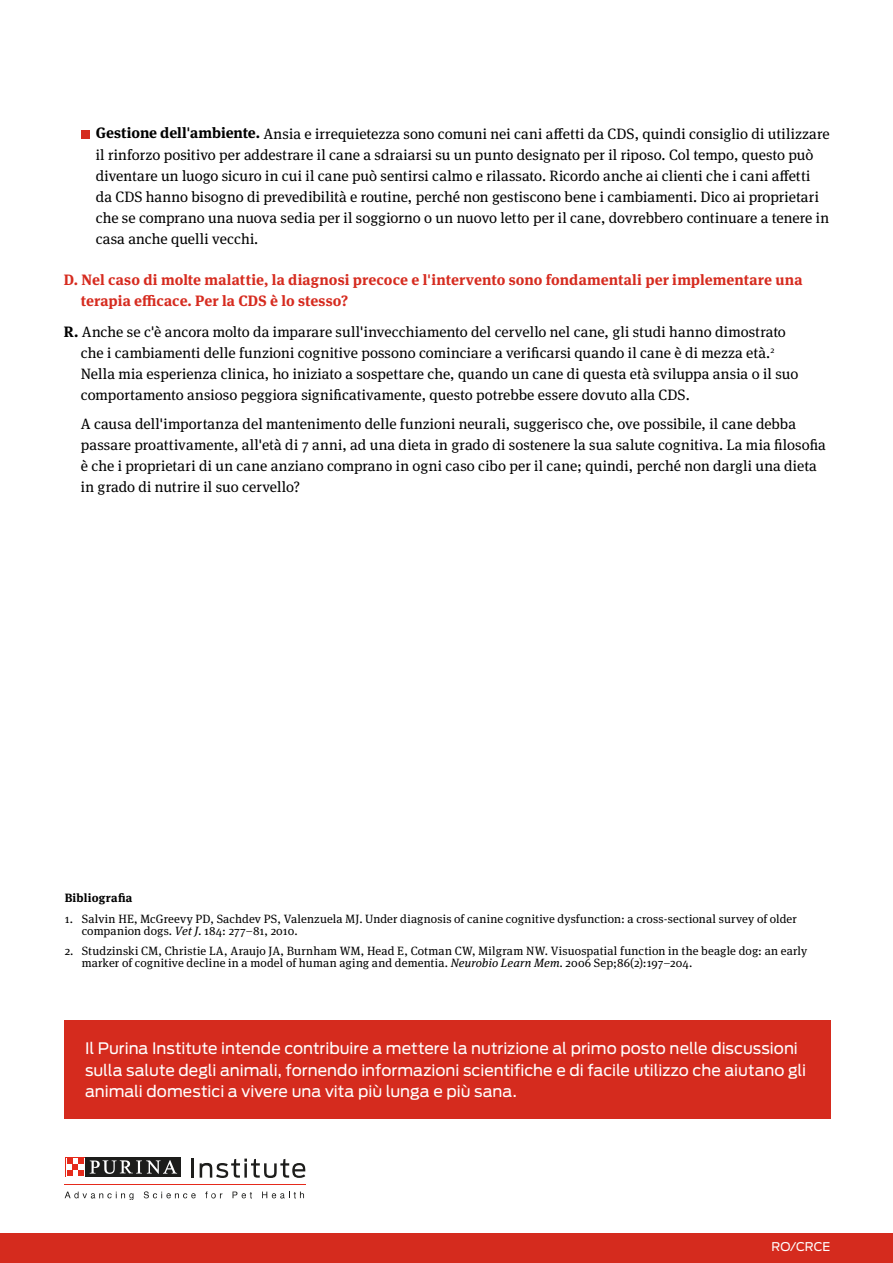
<style>
.page{position:relative;width:893px;height:1263px;background:#fff}
.page>*{position:absolute;margin:0;border:0;box-sizing:border-box;transform-origin:0 0}
.t1{font:15.75px/21.8px "Antenna";color:#fff}
.t2{font:15px/21px "Meta Serif Pro";letter-spacing:.005em;color:#000}
.t3{font:700 15px/21px "Meta Serif Pro";letter-spacing:.005em;color:#d62b1f}
.t4{font:12px/12px "Meta Serif Pro";letter-spacing:.015em;color:#000}
.t5{font:700 12px "Meta Serif Pro";letter-spacing:.02em;color:#000}
.t6{font:12px "Antenna";color:#fff}
.s1{font-weight:700}
.s2{font-style:italic}
</style>
<div class="page">
<div style="left:81px;top:130px;width:8px;height:8px;background:#d52b1e"></div>
<div style="left:0;top:1233px;width:893px;height:30px;background:#d52b1e"></div>
<hr style="left:65px;top:1184px;width:241px;height:1px;background:#e52a1b">
<svg style="left:192px;top:1158px;width:2px;height:19px"></svg>
<svg style="left:200px;top:1158px;width:105px;height:20px"></svg>
<svg style="left:65px;top:1191px;width:68px;height:9px"></svg>
<svg style="left:144px;top:1191px;width:52px;height:7px"></svg>
<svg style="left:205px;top:1191px;width:17px;height:7px"></svg>
<svg style="left:233px;top:1191px;width:19px;height:7px"></svg>
<svg style="left:262px;top:1191px;width:42px;height:7px"></svg>
<div style="left:65px;top:1157px;width:21px;height:20px;background:#1d1d1b"></div>
<svg style="left:65px;top:1157px;width:20px;height:20px"></svg>
<div style="left:86px;top:1157px;width:95px;height:20px;background:#1d1d1b"></div>
<svg style="left:90px;top:1160px;width:87px;height:14px"></svg>
<svg style="left:66px;top:1158px;width:18px;height:18px"></svg>
<svg style="left:67px;top:1158px;width:17px;height:17px"></svg>
<div style="left:64px;top:1020px;width:766px;height:99px;background:#d52b1e"></div>
<p class="t2" style="left:96px;top:123px;width:735px"><span class="s1">Gestione dell'ambiente.</span> Ansia e irrequietezza sono comuni nei cani affetti da CDS, quindi consiglio di utilizzare il rinforzo positivo per addestrare il cane a sdraiarsi su un punto designato per il riposo. Col tempo, questo può diventare un luogo sicuro in cui il cane può sentirsi calmo e rilassato. Ricordo anche ai clienti che i cani affetti da CDS hanno bisogno di prevedibilità e routine, perché non gestiscono bene i cambiamenti. Dico ai proprietari che se comprano una nuova sedia per il soggiorno o un nuovo letto per il cane, dovrebbero continuare a tenere in casa anche quelli vecchi.</p>
<p class="t3" style="left:81px;top:268px;width:723px;text-indent:-17px">D. Nel caso di molte malattie, la diagnosi precoce e l'intervento sono fondamentali per implementare una terapia efficace. Per la CDS è lo stesso?</p>
<p class="t2" style="left:81px;top:320px;width:719px;text-indent:-17px"><span class="s1">R.</span> Anche se c'è ancora molto da imparare sull'invecchiamento del cervello nel cane, gli studi hanno dimostrato che i cambiamenti delle funzioni cognitive possono cominciare a verificarsi quando il cane è di mezza età.<sup>2<br></sup>Nella mia esperienza clinica, ho iniziato a sospettare che, quando un cane di questa età sviluppa ansia o il suo comportamento ansioso peggiora significativamente, questo potrebbe essere dovuto alla CDS.</p>
<p class="t2" style="left:81px;top:413px;width:747px">A causa dell'importanza del mantenimento delle funzioni neurali, suggerisco che, ove possibile, il cane debba passare proattivamente, all'età di 7 anni, ad una dieta in grado di sostenere la sua salute cognitiva. La mia filosofia è che i proprietari di un cane anziano comprano in ogni caso cibo per il cane; quindi, perché non dargli una dieta in grado di nutrire il suo cervello?</p>
<p class="t5" style="left:65px;top:889px;width:69px">Bibliografia</p>
<p class="t4" style="left:82px;top:912px;width:717px;text-indent:-17px">1. Salvin HE, McGreevy PD, Sachdev PS, Valenzuela MJ. Under diagnosis of canine cognitive dysfunction: a cross-sectional survey of older companion dogs. <span class="s2">Vet J.</span> 184: 277–81, 2010.</p>
<p class="t4" style="left:82px;top:945px;width:727px;text-indent:-17px">2. Studzinski CM, Christie LA, Araujo JA, Burnham WM, Head E, Cotman CW, Milgram NW. Visuospatial function in the beagle dog: an early marker of cognitive decline in a model of human aging and dementia. <span class="s2">Neurobio Learn Mem.</span> 2006 Sep;86(2):197–204.</p>
<p class="t1" style="left:85px;top:1037px;width:723px">Il Purina Institute intende contribuire a mettere la nutrizione al primo posto nelle discussioni sulla salute degli animali, fornendo informazioni scientifiche e di facile utilizzo che aiutano gli animali domestici a vivere una vita più lunga e più sana.</p>
<p class="t6" style="left:771px;top:1239px;width:60px">RO/CRCE</p>
</div>
